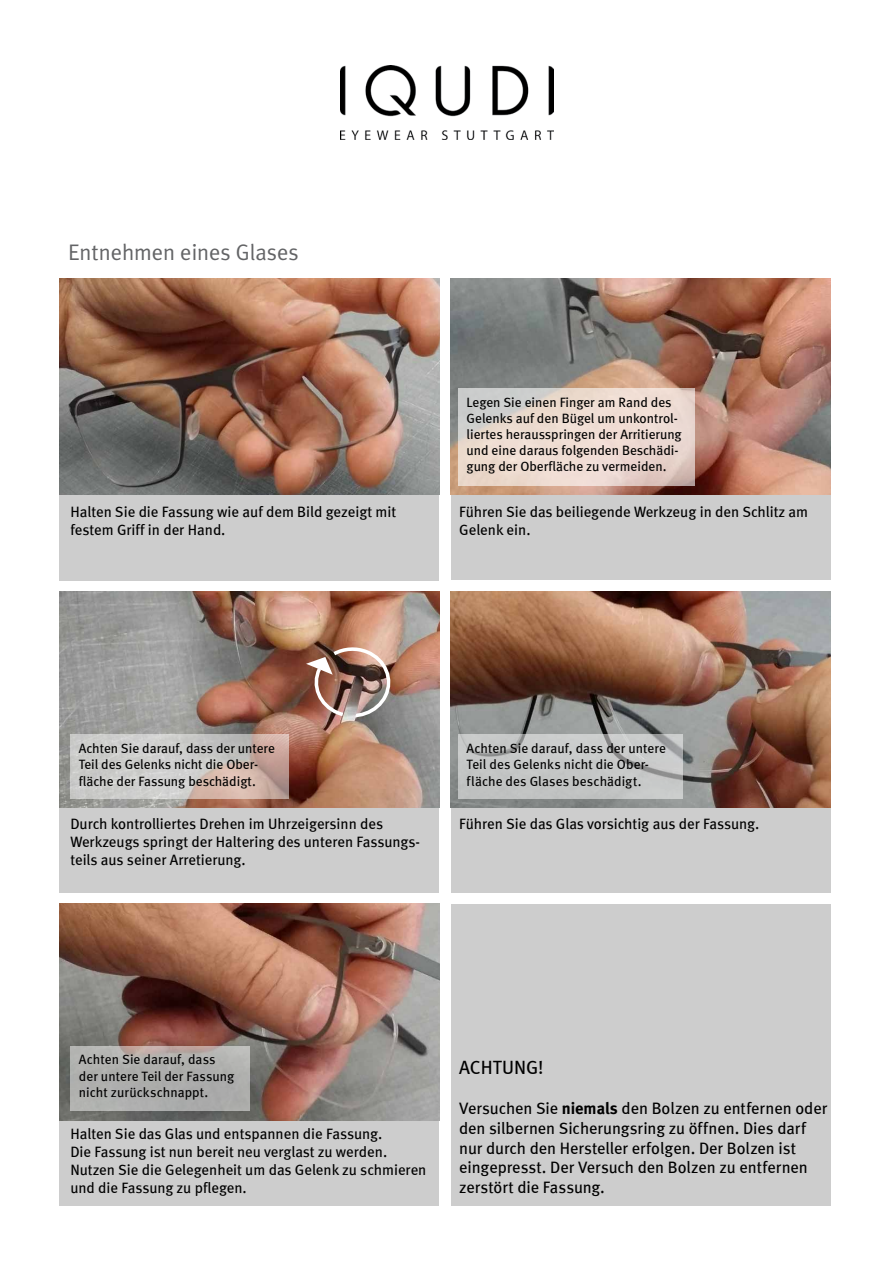
<style>
.page{position:relative;width:893px;height:1263px;background:#fff}
.page>*{position:absolute;margin:0;border:0;box-sizing:border-box;transform-origin:0 0}
.t1{font:22.5px "Meta Plus Normal";color:#636466}
.t2{font:19.2px "Meta";color:#000}
.t3{font:16.5px/19.8px "Meta";letter-spacing:-.005em;color:#000}
.t4{font:15px/18px "Meta";color:#000}
.t5{font:13.5px/16.2px "Meta";color:#000}
.s1{font-weight:700}
</style>
<div class="page">
<div style="left:60px;top:904px;width:379px;height:301px;background:#cdcdcd"></div>
<div style="left:451px;top:904px;width:379px;height:301px;background:#cdcdcd"></div>
<div style="left:451px;top:592px;width:379px;height:301px;background:#cdcdcd"></div>
<div style="left:60px;top:592px;width:379px;height:301px;background:#cdcdcd"></div>
<div style="left:451px;top:278px;width:379px;height:302px;background:#cdcdcd"></div>
<div style="left:60px;top:279px;width:379px;height:302px;background:#cdcdcd"></div>
<img style="left:60px;top:278px;width:379px;height:217px">
<img style="left:451px;top:278px;width:379px;height:217px">
<img style="left:60px;top:592px;width:379px;height:216px">
<img style="left:60px;top:904px;width:379px;height:216px">
<svg style="left:458px;top:388px;width:237px;height:98px;background:#e7d7ce"></svg>
<img style="left:451px;top:592px;width:379px;height:216px">
<svg style="left:70px;top:735px;width:219px;height:64px"></svg>
<svg style="left:70px;top:1046px;width:179px;height:64px;background:#afaeac"></svg>
<svg style="left:458px;top:735px;width:224px;height:64px"></svg>
<img style="left:340px;top:66px;width:213px;height:73px">
<img style="left:306px;top:647px;width:88px;height:73px">
<img style="left:341px;top:704px;width:17px;height:16px">
<h1 class="t1" style="left:68px;top:239px;width:232px">Entnehmen eines Glases</h1>
<p class="t5" style="left:467px;top:394px;width:217px">Legen Sie einen Finger am Rand des Gelenks auf den Bügel um unkontrol&shy;liertes herausspringen der Arritierung und eine daraus folgenden Beschädi&shy;gung der Oberfläche zu vermeiden.</p>
<p class="t4" style="left:70px;top:503px;width:327px">Halten Sie die Fassung wie auf dem Bild gezeigt mit festem Griff in der Hand.</p>
<p class="t4" style="left:459px;top:503px;width:350px">Führen Sie das beiliegende Werkzeug in den Schlitz am<br>Gelenk ein.</p>
<p class="t5" style="left:79px;top:740px;width:198px">Achten Sie darauf, dass der untere<br>Teil des Gelenks nicht die Ober&shy;fläche der Fassung beschädigt.</p>
<p class="t4" style="left:70px;top:814px;width:351px">Durch kontrolliertes Drehen im Uhrzeigersinn des<br>Werkzeugs springt der Haltering des unteren Fassungs&shy;teils aus seiner Arretierung.</p>
<p class="t5" style="left:467px;top:740px;width:201px">Achten Sie darauf, dass der untere<br>Teil des Gelenks nicht die Ober&shy;fläche des Glases beschädigt.</p>
<p class="t4" style="left:459px;top:814px;width:302px">Führen Sie das Glas vorsichtig aus der Fassung.</p>
<p class="t5" style="left:79px;top:1051px;width:157px">Achten Sie darauf, dass der untere Teil der Fassung nicht zurückschnappt.</p>
<p class="t4" style="left:70px;top:1125px;width:358px">Halten Sie das Glas und entspannen die Fassung.<br>Die Fassung ist nun bereit neu verglast zu werden.<br>Nutzen Sie die Gelegenheit um das Gelenk zu schmieren und die Fassung zu pflegen.</p>
<p class="t2" style="left:459px;top:1056px;width:86px">ACHTUNG!</p>
<p class="t3" style="left:459px;top:1098px;width:370px">Versuchen Sie <span class="s1">niemals</span> den Bolzen zu entfernen oder den silbernen Sicherungsring zu öffnen. Dies darf nur durch den Hersteller erfolgen. Der Bolzen ist eingepresst. Der Versuch den Bolzen zu entfernen zerstört die Fassung.</p>
</div>
